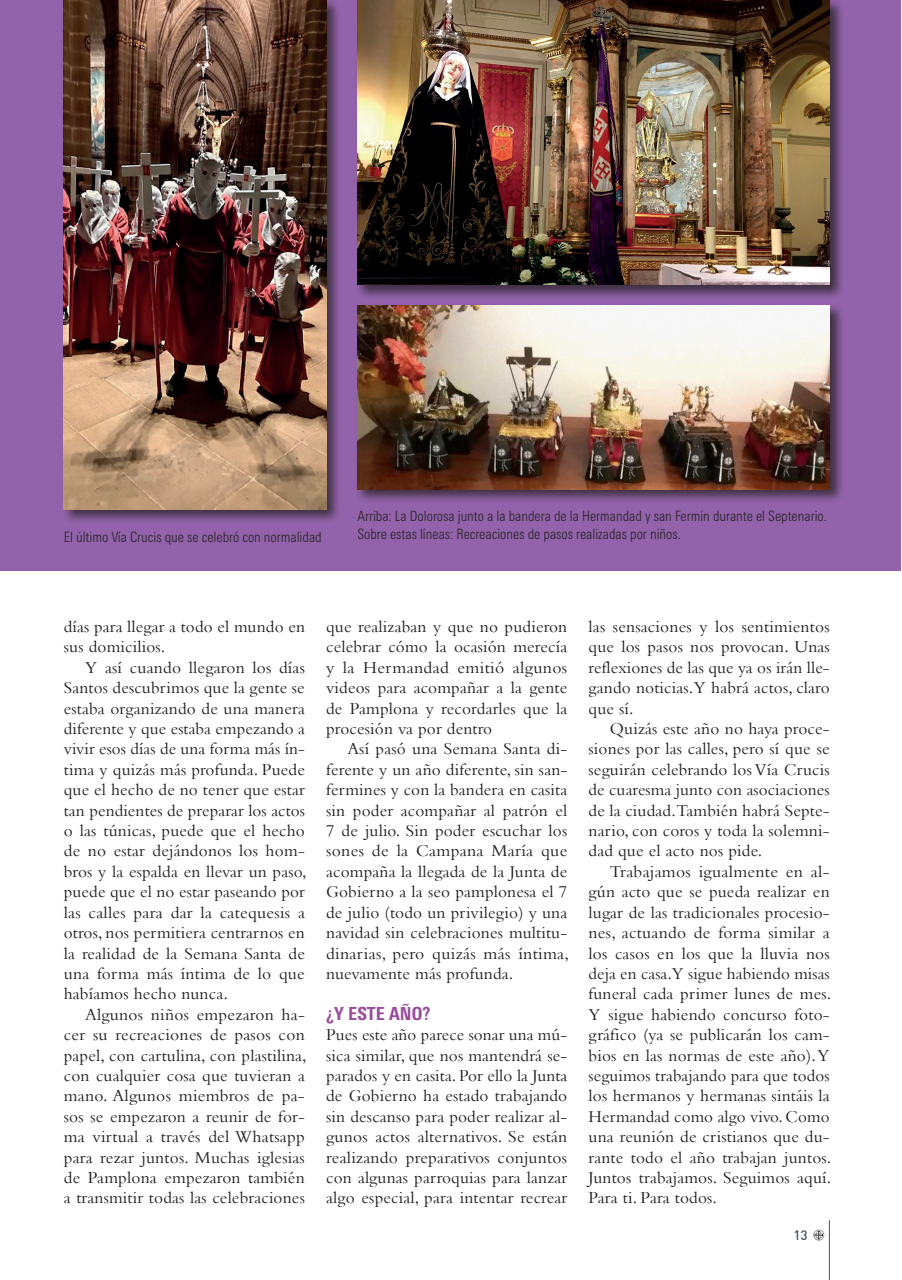
<style>
.page{position:relative;width:902px;height:1280px;background:#fff}
.page>*{position:absolute;margin:0;border:0;box-sizing:border-box;transform-origin:0 0}
.t1{font:800 condensed 18px "Linotype Univers";color:#9a4c9d}
.t2{font:17.25px/20.4px "Bembo";letter-spacing:.01em;color:#231f20;text-align:justify}
.t3{font:300 condensed 14.25px/17.1px "Linotype Univers";color:#231f20}
.t4{font:500 13.5px "DIN";color:#45555f}
</style>
<div class="page">
<hr style="left:829px;top:1220px;width:1px;height:60px;background:#45555f">
<svg style="left:813px;top:1229px;width:11px;height:12px"></svg>
<div style="left:0;top:0;width:900px;height:571px;background:#9263aa"></div>
<div style="left:62px;top:0;width:279px;height:524px;background:#231f20;opacity:.75"></div>
<img style="left:64px;top:0;width:262px;height:509px">
<div style="left:355px;top:303px;width:489px;height:201px;background:#231f20;opacity:.75"></div>
<img style="left:357px;top:305px;width:472px;height:184px">
<div style="left:355px;top:0;width:489px;height:300px;background:#231f20;opacity:.75"></div>
<img style="left:357px;top:0;width:472px;height:285px">
<p class="t3" style="left:64px;top:528px;width:259px">El último Vía Crucis que se celebró con normalidad</p>
<p class="t3" style="left:357px;top:508px;width:471px">Arriba: La Dolorosa junto a la bandera de la Hermandad y san Fermín durante el Septenario.<br>Sobre estas líneas: Recreaciones de pasos realizadas por niños.</p>
<p class="t2" style="left:64px;top:616px;width:243px">días para llegar a todo el mundo en sus domicilios.</p>
<p class="t2" style="left:64px;top:657px;width:244px;text-indent:21px">Y así cuando llegaron los días Santos descubrimos que la gente se estaba organizando de una manera diferente y que estaba empezando a vivir esos días de una forma más ín&shy;tima y quizás más profunda. Puede que el hecho de no tener que estar tan pendientes de preparar los actos o las túnicas, puede que el hecho de no estar dejándonos los hom&shy;bros y la espalda en llevar un paso, puede que el no estar paseando por las calles para dar la catequesis a otros, nos permitiera centrarnos en la realidad de la Semana Santa de una forma más íntima de lo que habíamos hecho nunca.</p>
<p class="t2" style="left:64px;top:1004px;width:244px;text-indent:21px">Algunos niños empezaron ha&shy;cer su recreaciones de pasos con papel, con cartulina, con plastilina, con cualquier cosa que tuvieran a mano. Algunos miembros de pa&shy;sos se empezaron a reunir de for&shy;ma virtual a través del Whatsapp para rezar juntos. Muchas iglesias de Pamplona empezaron también a transmitir todas las celebraciones</p>
<p class="t2" style="left:326px;top:616px;width:242px">que realizaban y que no pudieron celebrar cómo la ocasión merecía y la Hermandad emitió algunos videos para acompañar a la gente de Pamplona y recordarles que la procesión va por dentro</p>
<p class="t2" style="left:326px;top:738px;width:244px;text-indent:21px">Así pasó una Semana Santa di&shy;ferente y un año diferente, sin san&shy;fermines y con la bandera en casita sin poder acompañar al patrón el 7 de julio. Sin poder escuchar los sones de la Campana María que acompaña la llegada de la Junta de Gobierno a la seo pamplonesa el 7 de julio (todo un privilegio) y una navidad sin celebraciones multitu&shy;dinarias, pero quizás más íntima, nuevamente más profunda.</p>
<p class="t1" style="left:326px;top:1002px;width:106px">¿Y ESTE AÑO?</p>
<p class="t2" style="left:326px;top:1024px;width:243px">Pues este año parece sonar una mú&shy;sica similar, que nos mantendrá se&shy;parados y en casita. Por ello la Junta de Gobierno ha estado trabajando sin descanso para poder realizar al&shy;gunos actos alternativos. Se están realizando preparativos conjuntos con algunas parroquias para lanzar algo especial, para intentar recrear</p>
<p class="t2" style="left:588px;top:616px;width:242px">las sensaciones y los sentimientos que los pasos nos provocan. Unas reflexiones de las que ya os irán lle&shy;gando noticias. Y habrá actos, claro que sí.</p>
<p class="t2" style="left:588px;top:718px;width:242px;text-indent:21px">Quizás este año no haya proce&shy;siones por las calles, pero sí que se seguirán celebrando los Vía Crucis de cuaresma junto con asociaciones de la ciudad. También habrá Septe&shy;nario, con coros y toda la solemni&shy;dad que el acto nos pide.</p>
<p class="t2" style="left:588px;top:861px;width:244px;text-indent:21px">Trabajamos igualmente en al&shy;gún acto que se pueda realizar en lugar de las tradicionales procesio&shy;nes, actuando de forma similar a los casos en los que la lluvia nos deja en casa.Y sigue habiendo misas funeral cada primer lunes de mes.<br>Y sigue habiendo concurso foto&shy;gráfico (ya se publicarán los cam&shy;bios en las normas de este año). Y seguimos trabajando para que todos los hermanos y hermanas sintáis la Hermandad como algo vivo. Como una reunión de cristianos que du&shy;rante todo el año trabajan juntos.<br>Juntos trabajamos. Seguimos aquí.<br>Para ti. Para todos.</p>
<p class="t4" style="left:793px;top:1226px;width:16px">13</p>
</div>
